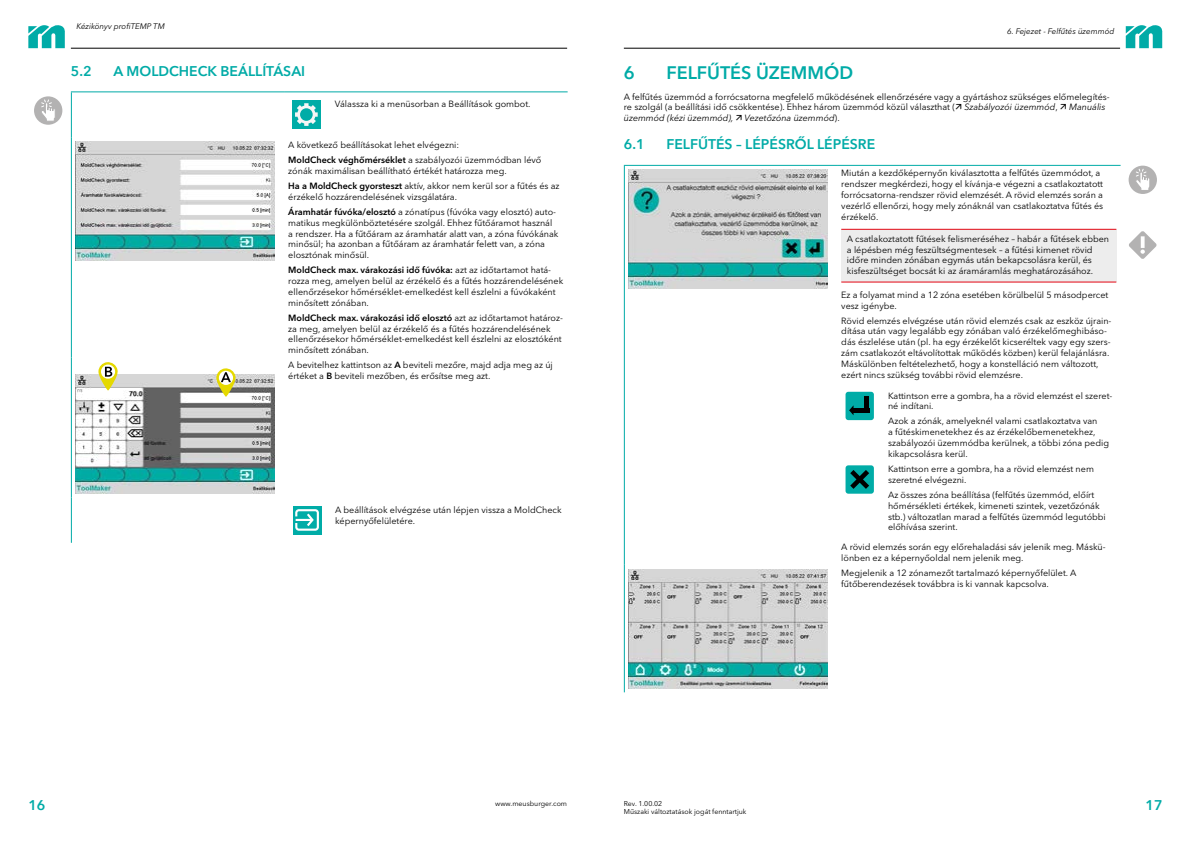
<style>
.page{position:relative;width:1191px;height:842px;background:#fff}
.page>*{position:absolute;margin:0;border:0;box-sizing:border-box;transform-origin:0 0}
.t1{font:600 18px "Avenir Next W1 G";color:#00aba7}
.t2{font:600 14px "Avenir Next W1 G";color:#00aba7}
.t3{font:9px/10.8px "Avenir Next W1 G";color:#000}
.t4{font:italic 8px "Avenir Next W1 G";color:#000}
.t5{font:7px/8.4px "Avenir Next W1 G";color:#000}
.s1{font-weight:600}
.s2{font-style:italic}
</style>
<div class="page">
<hr style="left:71px;top:48px;width:496px;height:1px;background:#000">
<hr style="left:624px;top:48px;width:496px;height:1px;background:#000">
<svg style="left:28px;top:25px;width:37px;height:23px"></svg>
<svg style="left:1125px;top:25px;width:37px;height:23px"></svg>
<hr style="left:71px;top:91px;width:213px;height:1px;background:#00aba7">
<hr style="left:71px;top:92px;width:1px;height:45px;background:#00aba7">
<hr style="left:284px;top:91px;width:283px;height:1px;background:#00aba7">
<hr style="left:71px;top:137px;width:1px;height:220px;background:#00aba7">
<hr style="left:71px;top:357px;width:1px;height:140px;background:#00aba7">
<hr style="left:71px;top:497px;width:1px;height:46px;background:#00aba7">
<div style="left:292px;top:100px;width:29px;height:29px;background:#00aca7"></div>
<svg style="left:295px;top:103px;width:23px;height:23px"></svg>
<img style="left:76px;top:141px;width:198px;height:120px">
<img style="left:76px;top:374px;width:198px;height:119px">
<svg style="left:216px;top:368px;width:20px;height:29px"></svg>
<svg style="left:98px;top:362px;width:20px;height:29px"></svg>
<div style="left:293px;top:506px;width:28px;height:28px;background:#00aca7"></div>
<div style="left:295px;top:509px;width:24px;height:22px;background:#00aca7;border:2px solid #fff;border-radius:3px"></div>
<svg style="left:296px;top:511px;width:19px;height:17px"></svg>
<div style="left:34px;top:96px;width:28px;height:29px;background:#b3b2b2;border-radius:50%"></div>
<svg style="left:41px;top:99px;width:14px;height:22px"></svg>
<hr style="left:624px;top:165px;width:213px;height:1px;background:#00aba7">
<hr style="left:624px;top:166px;width:1px;height:399px;background:#00aba7">
<hr style="left:837px;top:165px;width:283px;height:1px;background:#00aba7">
<hr style="left:624px;top:565px;width:1px;height:127px;background:#00aba7">
<img style="left:628px;top:170px;width:199px;height:119px">
<div style="left:841px;top:229px;width:275px;height:53px;background:#ededed"></div>
<hr style="left:841px;top:282px;width:275px;height:1px;background:#e30613">
<hr style="left:841px;top:229px;width:275px;height:1px;background:#e30613">
<div style="left:845px;top:392px;width:29px;height:28px;background:#00aca7;border-radius:3px"></div>
<svg style="left:849px;top:406px;width:4px;height:9px"></svg>
<div style="left:864px;top:397px;width:5px;height:16px;background:#000"></div>
<div style="left:853px;top:408px;width:16px;height:5px;background:#000"></div>
<div style="left:845px;top:465px;width:29px;height:29px;background:#00aca7;border-radius:3px"></div>
<svg style="left:850px;top:470px;width:19px;height:19px"></svg>
<img style="left:628px;top:569px;width:199px;height:119px">
<div style="left:1128px;top:166px;width:29px;height:28px;background:#b3b2b2;border-radius:50%"></div>
<svg style="left:1136px;top:169px;width:14px;height:21px"></svg>
<svg style="left:1129px;top:231px;width:27px;height:28px"></svg>
<p class="t4" style="left:77px;top:22px;width:90px">Kézikönyv profiTEMP TM</p>
<h2 class="t2" style="left:71px;top:62px;width:22px">5.2</h2>
<h2 class="t2" style="left:113px;top:62px;width:193px">A MOLDCHECK BEÁLLÍTÁSAI</h2>
<p class="t3" style="left:335px;top:99px;width:197px">Válassza ki a menüsorban a Beállítások gombot.</p>
<p class="t3" style="left:288px;top:138px;width:255px;line-height:15px">A következő beállításokat lehet elvégezni:<br><span class="s1">MoldCheck véghőmérséklet</span> a szabályozói üzemmódban lévő</p>
<p class="t3" style="left:288px;top:164px;width:273px;line-height:15px">zónák maximálisan beállítható értékét határozza meg.<br><span class="s1">Ha a MoldCheck gyorsteszt</span> aktív, akkor nem kerül sor a fűtés és az</p>
<p class="t3" style="left:288px;top:189px;width:269px;line-height:15px">érzékelő hozzárendelésének vizsgálatára.<br><span class="s1">Áramhatár fúvóka/elosztó</span> a zónatípus (fúvóka vagy elosztó) auto-</p>
<p class="t3" style="left:288px;top:217px;width:272px">matikus megkülönböztetésére szolgál. Ehhez fűtőáramot használ a rendszer. Ha a fűtőáram az áramhatár alatt van, a zóna fúvókának minősül; ha azonban a fűtőáram az áramhatár felett van, a zóna elosztónak minősül.</p>
<p class="t3" style="left:288px;top:265px;width:276px"><span class="s1">MoldCheck max. várakozási idő fúvóka:</span> azt az időtartamot hatá&shy;rozza meg, amelyen belül az érzékelő és a fűtés hozzárendelésének ellenőrzésekor hőmérséklet-emelkedést kell észlelni a fúvókaként minősített zónában.</p>
<p class="t3" style="left:288px;top:312px;width:276px"><span class="s1">MoldCheck max. várakozási idő elosztó</span> azt az időtartamot határoz&shy;za meg, amelyen belül az érzékelő és a fűtés hozzárendelésének ellenőrzésekor hőmérséklet-emelkedést kell észlelni az elosztóként minősített zónában.</p>
<p class="t3" style="left:288px;top:360px;width:266px">A bevitelhez kattintson az <span class="s1">A</span> beviteli mezőre, majd adja meg az új értéket a <span class="s1">B</span> beviteli mezőben, és erősítse meg azt.</p>
<p class="t3" style="left:335px;top:504px;width:228px">A beállítások elvégzése után lépjen vissza a MoldCheck képernyőfelületére.</p>
<p class="t4" style="left:1007px;top:27px;width:109px">6. Fejezet - Felfűtés üzemmód</p>
<h1 class="t1" style="left:624px;top:62px;width:12px">6</h1>
<h1 class="t1" style="left:666px;top:62px;width:188px">FELFŰTÉS ÜZEMMÓD</h1>
<p class="t3" style="left:624px;top:91px;width:487px">A felfűtés üzemmód a forrócsatorna megfelelő működésének ellenőrzésére vagy a gyártáshoz szükséges előmelegítés&shy;re szolgál (a beállítási idő csökkentése). Ehhez három üzemmód közül választhat ( <span class="s2">Szabályozói üzemmód</span>, <span class="s2">Manuális üzemmód (kézi üzemmód), Vezetőzóna üzemmód</span>).</p>
<h2 class="t2" style="left:624px;top:136px;width:22px">6.1</h2>
<h2 class="t2" style="left:666px;top:136px;width:210px">FELFŰTÉS – LÉPÉSRŐL LÉPÉSRE</h2>
<p class="t3" style="left:841px;top:168px;width:263px">Miután a kezdőképernyőn kiválasztotta a felfűtés üzemmódot, a rendszer megkérdezi, hogy el kívánja-e végezni a csatlakoztatott forrócsatorna-rendszer rövid elemzését. A rövid elemzés során a vezérlő ellenőrzi, hogy mely zónáknál van csatlakoztatva fűtés és érzékelő.</p>
<p class="t3" style="left:846px;top:233px;width:264px">A csatlakoztatott fűtések felismeréséhez – habár a fűtések ebben a lépésben még feszültségmentesek – a fűtési kimenet rövid időre minden zónában egymás után bekapcsolásra kerül, és kisfeszültséget bocsát ki az áramáramlás meghatározásához.</p>
<p class="t3" style="left:841px;top:289px;width:269px">Ez a folyamat mind a 12 zóna esetében körülbelül 5 másodpercet vesz igénybe.</p>
<p class="t3" style="left:841px;top:315px;width:272px">Rövid elemzés elvégzése után rövid elemzés csak az eszköz újrain&shy;dítása után vagy legalább egy zónában való érzékelőmeghibáso&shy;dás észlelése után (pl. ha egy érzékelőt kicseréltek vagy egy szers&shy;zám csatlakozót eltávolítottak működés közben) kerül felajánlásra.<br>Máskülönben feltételezhető, hogy a konstelláció nem változott, ezért nincs szükség további rövid elemzésre.</p>
<p class="t3" style="left:888px;top:390px;width:226px">Kattintson erre a gombra, ha a rövid elemzést el szeret&shy;né indítani.</p>
<p class="t3" style="left:888px;top:416px;width:222px">Azok a zónák, amelyeknél valami csatlakoztatva van<br>a fűtéskimenetekhez és az érzékelőbemenetekhez, szabályozói üzemmódba kerülnek, a többi zóna pedig kikapcsolásra kerül.</p>
<p class="t3" style="left:888px;top:464px;width:207px">Kattintson erre a gombra, ha a rövid elemzést nem szeretné elvégezni.</p>
<p class="t3" style="left:888px;top:489px;width:219px">Az összes zóna beállítása (felfűtés üzemmód, előírt hőmérsékleti értékek, kimeneti szintek, vezetőzónák stb.) változatlan marad a felfűtés üzemmód legutóbbi előhívása szerint.</p>
<p class="t3" style="left:841px;top:541px;width:266px">A rövid elemzés során egy előrehaladási sáv jelenik meg. Máskü&shy;lönben ez a képernyőoldal nem jelenik meg.</p>
<p class="t3" style="left:841px;top:567px;width:237px">Megjelenik a 12 zónamezőt tartalmazó képernyőfelület. A fűtőberendezések továbbra is ki vannak kapcsolva.</p>
<h2 class="t2" style="left:28px;top:797px;width:19px">16</h2>
<h2 class="t2" style="left:1145px;top:797px;width:19px">17</h2>
<p class="t5" style="left:495px;top:799px;width:73px">www.meusburger.com</p>
<p class="t5" style="left:624px;top:799px;width:124px">Rev. 1.00.02<br>Műszaki változtatások jogát fenntartjuk</p>
</div>
